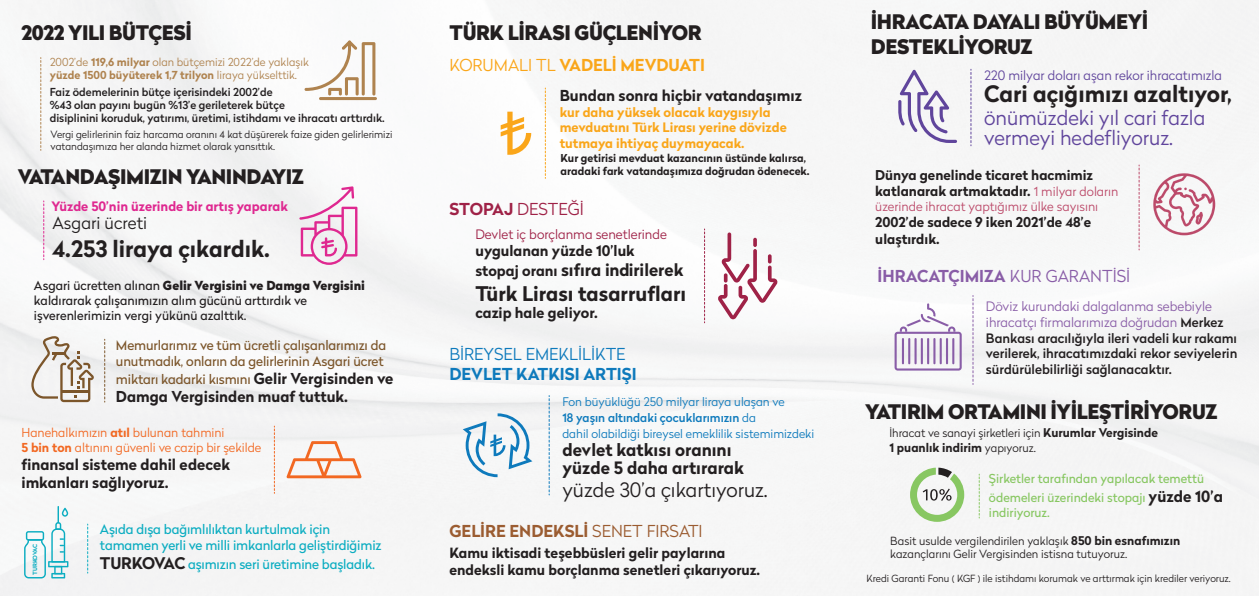
<style>
.page{position:relative;width:1259px;height:596px;background:#fff}
.page>*{position:absolute;margin:0;border:0;box-sizing:border-box;transform-origin:0 0}
.t1{font:700 22.6px "Radikal";color:#231f20}
.t2{font:700 20.1px "Radikal";color:#231f20}
.t3{font:900 20px/24px "Radikal";letter-spacing:-.02em;color:#231f20}
.t4{font:300 20px/20px "Radikal";color:#60459c}
.t5{font:300 19.7px "Radikal";color:#231f20}
.t6{font:700 17px/18.1px "Radikal";color:#231f20}
.t7{font:700 16.8px "Radikal";color:#231f20}
.t8{font:300 16.8px "Radikal";color:#231f20}
.t9{font:700 16.4px "Radikal";color:#9b5c31}
.t10{font:700 16.4px "Radikal";color:#895da7}
.t11{font:700 16.4px "Radikal";color:#faa61a}
.t12{font:300 16.4px "Radikal";color:#0e7abc}
.t13{font:700 16.4px "Radikal";color:#0e7abc}
.t14{font:300 16.4px "Radikal";color:#9f2247}
.t15{font:700 15.1px "Radikal";color:#231f20}
.t16{font:700 15px/18px "Radikal";color:#231f20}
.t17{font:700 14.5px "Radikal";color:#231f20}
.t18{font:700 14.1px/16.9px "Radikal";color:#231f20}
.t19{font:700 13.5px/16.2px "Radikal";color:#231f20}
.t20{font:13.2px/15.9px "Radikal";letter-spacing:-.01em;color:#7c562b}
.t21{font:13.2px/15.9px "Radikal";letter-spacing:-.01em;color:#0cadc1}
.t22{font:500 13px/15.6px "Radikal";color:#231f20}
.t23{font:700 13px/15.6px "Radikal";color:#faa61a}
.t24{font:700 13px "Radikal";color:#df2890}
.t25{font:300 13px "Radikal";color:#9f2247}
.t26{font:300 12.9px "Radikal";color:#60459c}
.t27{font:12.5px/14.9px "Radikal";color:#231f20}
.t28{font:300 12.5px "Radikal";color:#bc4a6a}
.t29{font:12.3px/18.5px "Radikal";color:#88c762}
.t30{font:300 12.3px/14.8px "Radikal";color:#f26822}
.t31{font:700 12px "Radikal";color:#231f20}
.t32{font:300 11.8px/15.9px "Radikal";color:#0e7abc}
.t33{font:300 11.2px/13.5px "Radikal";color:#231f20}
.t34{font:500 11px/13.2px "Radikal";color:#231f20}
.t35{font:300 11px/13.2px "Radikal";color:#af834f}
.t36{font:700 10.9px/13px "Radikal";color:#231f20}
.t37{font:300 10px/12px "Radikal";color:#231f20}
.t38{font:300 9.8px "Radikal";color:#231f20}
.t39{font:700 5.8px "Radikal";letter-spacing:-.035em;color:#0cadc1}
.s1{font-weight:700}
.s2{font-weight:300}
.s3{font-weight:900}
.s4{font-weight:700;font-size:15px;color:#231f20}
.s5{font-weight:700;font-size:16px;color:#231f20}
.s6{font-size:14.5px}
.s7{font-weight:500}
.s8{font-weight:300;font-size:12.5px;color:#bc4a6a}
.s9{font-weight:300;color:#895da7}
.s10{font-weight:700;font-size:12px}
.s11{font-weight:300;font-size:11.2px}
.s12{font-weight:700;font-size:15.4px;color:#231f20}
</style>
<div class="page">
<div style="left:0;top:0;width:1259px;height:595px;background:#f6f6f6"></div>
<svg style="left:40px;top:57px;width:1px;height:93px"></svg>
<svg style="left:545px;top:88px;width:1px;height:90px"></svg>
<svg style="left:501px;top:112px;width:30px;height:43px"></svg>
<svg style="left:548px;top:395px;width:1px;height:99px"></svg>
<svg style="left:463px;top:413px;width:69px;height:64px"></svg>
<svg style="left:304px;top:40px;width:71px;height:55px"></svg>
<hr style="left:319px;top:97px;width:58px;height:3px;background:#af834f;border-radius:2px">
<svg style="left:274px;top:426px;width:1px;height:67px"></svg>
<svg style="left:286px;top:441px;width:75px;height:37px"></svg>
<svg style="left:704px;top:229px;width:1px;height:93px"></svg>
<svg style="left:718px;top:232px;width:59px;height:87px"></svg>
<svg style="left:43px;top:201px;width:1px;height:58px"></svg>
<svg style="left:299px;top:186px;width:58px;height:79px"></svg>
<svg style="left:978px;top:474px;width:1px;height:43px"></svg>
<svg style="left:910px;top:467px;width:54px;height:54px"></svg>
<svg style="left:104px;top:339px;width:1px;height:63px"></svg>
<svg style="left:31px;top:336px;width:63px;height:66px"></svg>
<svg style="left:87px;top:523px;width:1px;height:49px"></svg>
<svg style="left:1138px;top:165px;width:1px;height:85px"></svg>
<svg style="left:970px;top:69px;width:1px;height:77px"></svg>
<svg style="left:898px;top:70px;width:59px;height:73px"></svg>
<svg style="left:1153px;top:173px;width:62px;height:62px"></svg>
<svg style="left:972px;top:295px;width:1px;height:89px"></svg>
<svg style="left:894px;top:303px;width:67px;height:67px"></svg>
<svg style="left:24px;top:505px;width:44px;height:73px"></svg>
<h3 class="t3" style="left:449px;top:20px;width:253px">TÜRK LİRASI GÜÇLENİYOR</h3>
<h3 class="t3" style="left:21px;top:20px;width:172px">2022 YILI BÜTÇESİ</h3>
<p class="t35" style="left:50px;top:55px;width:260px">2002’de <span class="s1">119,6 milyar</span> olan bütçemizi 2022’de yaklaşık <span class="s1">yüzde 1500 büyüterek 1,7 trilyon</span> liraya yükselttik.</p>
<p class="t11" style="left:449px;top:53px;width:257px"><span class="s2">KORUMALI TL</span> VADELİ MEVDUATI</p>
<p class="t34" style="left:50px;top:85px;width:336px">Faiz ödemelerinin bütçe içerisindeki 2002’de<br>%43 olan payını bugün %13’e gerileterek bütçe<br>disiplinini koruduk, yatırımı, üretimi, istihdamı ve ihracatı arttırdık.</p>
<p class="t37" style="left:51px;top:128px;width:343px">Vergi gelirlerinin faiz harcama oranını 4 kat düşürerek faize giden gelirlerimizi vatandaşımıza her alanda hizmet olarak yansıttık.</p>
<h3 class="t3" style="left:18px;top:164px;width:287px">VATANDAŞIMIZIN YANINDAYIZ</h3>
<p class="t24" style="left:52px;top:196px;width:238px">Yüzde 50’nin üzerinde bir artış yaparak</p>
<p class="t8" style="left:52px;top:211px;width:96px">Asgari ücreti</p>
<h1 class="t1" style="left:52px;top:231px;width:219px">4.253 liraya çıkardık.</h1>
<p class="t27" style="left:34px;top:278px;width:333px">Asgari ücretten alınan <span class="s3">Gelir Vergisini ve Damga Vergisini </span>kaldırarak çalışanımızın alım gücünü arttırdık ve işverenlerimizin vergi yükünü azalttık.</p>
<p class="t20" style="left:116px;top:337px;width:272px">Memurlarımız ve tüm ücretli çalışanlarımızı da unutmadık, onların da gelirlerinin Asgari ücret</p>
<p class="t20" style="left:116px;top:371px;width:279px">miktarı kadarki kısmını <span class="s4">Gelir Vergisinden ve</span></p>
<p class="t16" style="left:116px;top:387px;width:234px">Damga Vergisinden muaf tuttuk.</p>
<p class="t30" style="left:21px;top:424px;width:241px">Hanehalkımızın <span class="s1">atıl</span> bulunan tahmini<br><span class="s1">5 bin ton</span> altınını güvenli ve cazip bir şekilde</p>
<p class="t16" style="left:21px;top:455px;width:210px">finansal sisteme dahil edecek imkanları sağlıyoruz.</p>
<p class="t39" style="left:31px;top:574px;width:32px;rotate:-90deg">TURKOVAC</p>
<p class="t21" style="left:100px;top:520px;width:283px">Aşıda dışa bağımlılıktan kurtulmak için tamamen yerli ve milli imkanlarla geliştirdiğimiz</p>
<p class="t21" style="left:100px;top:555px;width:276px"><span class="s5">TURKOVAC</span> aşımızın seri üretimine başladık.</p>
<p class="t15" style="left:560px;top:84px;width:244px">Bundan sonra hiçbir vatandaşımız</p>
<p class="t23" style="left:560px;top:104px;width:229px">kur daha yüksek olacak kaygısıyla mevduatını Türk Lirası yerine dövizde tutmaya ihtiyaç duymayacak.</p>
<p class="t36" style="left:560px;top:151px;width:250px">Kur getirisi mevduat kazancının üstünde kalırsa, aradaki fark vatandaşımıza doğrudan ödenecek.</p>
<p class="t14" style="left:449px;top:197px;width:136px"><span class="s1">STOPAJ</span> DESTEĞİ</p>
<p class="t25" style="left:475px;top:225px;width:193px">Devlet iç borçlanma senetlerinde</p>
<p class="t17" style="left:475px;top:240px;width:161px">uygulanan yüzde 10’luk</p>
<p class="t7" style="left:475px;top:258px;width:209px"><span class="s6">stopaj oranı</span> sıfıra indirilerek</p>
<h2 class="t2" style="left:475px;top:278px;width:212px">Türk Lirası tasarrufları</h2>
<p class="t17" style="left:475px;top:302px;width:124px">cazip hale geliyor.</p>
<p class="t12" style="left:449px;top:342px;width:178px">BİREYSEL EMEKLİLİKTE</p>
<p class="t13" style="left:449px;top:361px;width:189px">DEVLET KATKISI ARTIŞI</p>
<p class="t32" style="left:562px;top:393px;width:253px">Fon büyüklüğü 250 milyar liraya ulaşan ve<br><span class="s7">18 yaşın altındaki çocuklarımızın</span> da<br>dahil olabildiği bireysel emeklilik sistemimizdeki</p>
<h3 class="t6" style="left:562px;top:440px;width:183px">devlet katkısı oranını yüzde 5 daha artırarak</h3>
<h3 class="t5" style="left:562px;top:475px;width:207px">yüzde 30’a çıkartıyoruz.</h3>
<p class="t9" style="left:449px;top:518px;width:255px">GELİRE ENDEKSLİ <span class="s2">SENET FIRSATI</span></p>
<p class="t18" style="left:449px;top:543px;width:312px">Kamu iktisadi teşebbüsleri gelir paylarına endeksli kamu borçlanma senetleri çıkarıyoruz.</p>
<h3 class="t3" style="left:871px;top:10px;width:279px">İHRACATA DAYALI BÜYÜMEYİ<br>DESTEKLİYORUZ</h3>
<p class="t26" style="left:984px;top:66px;width:239px">220 milyar doları aşan rekor ihracatımızla</p>
<h1 class="t1" style="left:984px;top:78px;width:249px">Cari açığımızı azaltıyor,</h1>
<h3 class="t4" style="left:984px;top:107px;width:223px">önümüzdeki yıl cari fazla vermeyi hedefliyoruz.</h3>
<p class="t19" style="left:875px;top:166px;width:245px">Dünya genelinde ticaret hacmimiz katlanarak artmaktadır. <span class="s8">1 milyar doların</span></p>
<p class="t28" style="left:875px;top:198px;width:224px">üzerinde ihracat yaptığımız ülke sayısını</p>
<p class="t19" style="left:875px;top:214px;width:217px">2002’de sadece 9 iken 2021’de 48’e ulaştırdık.</p>
<p class="t10" style="left:877px;top:263px;width:254px">İHRACATÇIMIZA <span class="s2">KUR GARANTİSİ</span></p>
<p class="t22" style="left:986px;top:298px;width:253px"><span class="s9">Döviz kurundaki dalgalanma sebebiyle ihracatçı firmalarımıza doğrudan</span> Merkez Bankası aracılığıyla ileri vadeli kur rakamı verilerek, ihracatımızdaki rekor seviyelerin sürdürülebilirliği sağlanacaktır.</p>
<h3 class="t3" style="left:865px;top:399px;width:354px">YATIRIM ORTAMINI İYİLEŞTİRİYORUZ</h3>
<p class="t33" style="left:889px;top:426px;width:270px">İhracat ve sanayi şirketleri için <span class="s10">Kurumlar Vergisinde</span></p>
<p class="t31" style="left:889px;top:438px;width:148px">1 puanlık indirim <span class="s11">yapıyoruz.</span></p>
<p class="t29" style="left:989px;top:469px;width:236px">Şirketler tarafından yapılacak temettü ödemeleri üzerindeki stopajı <span class="s12">yüzde 10’a</span></p>
<p class="t29" style="left:989px;top:502px;width:62px">indiriyoruz.</p>
<p class="t33" style="left:890px;top:533px;width:291px">Basit usulde vergilendirilen yaklaşık <span class="s10">850 bin esnafımızın </span>kazançlarını Gelir Vergisinden istisna tutuyoruz.</p>
<p class="t38" style="left:866px;top:571px;width:366px">Kredi Garanti Fonu ( KGF ) ile istihdamı korumak ve arttırmak için krediler veriyoruz.</p>
</div>
